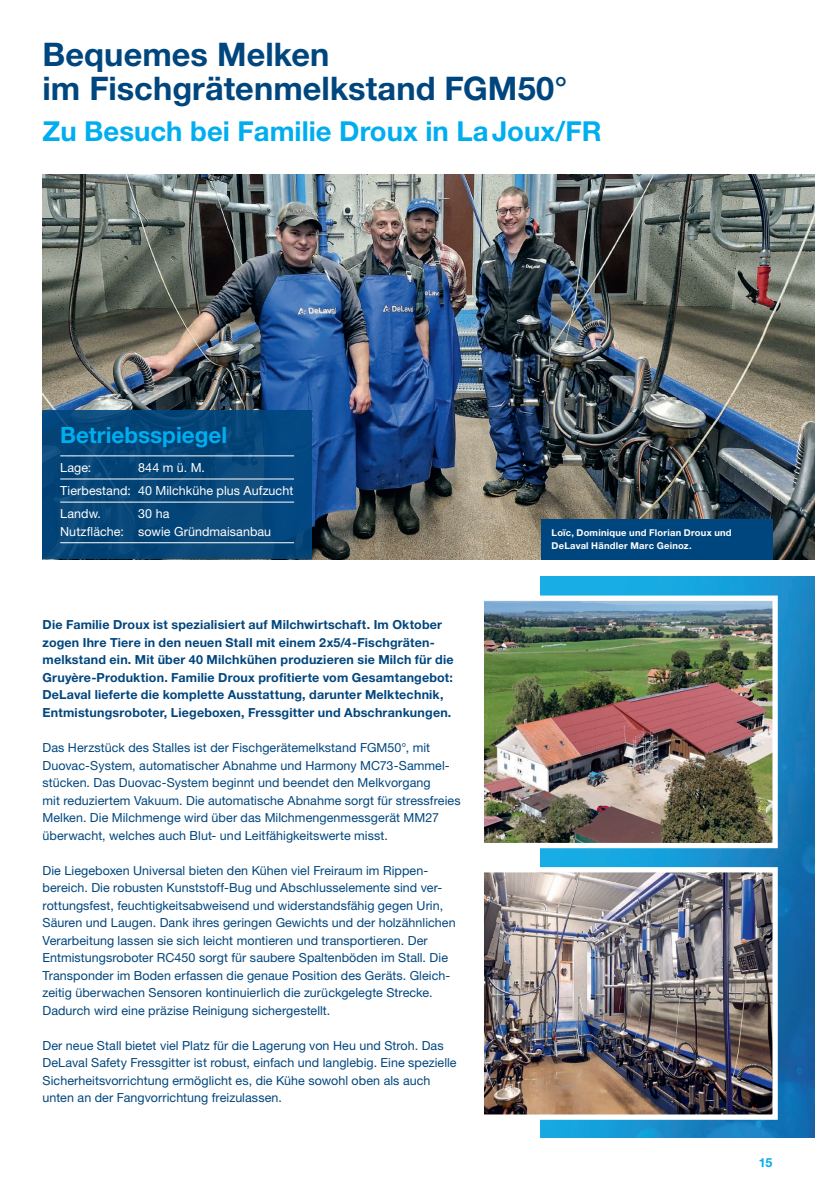
<style>
.page{position:relative;width:815px;height:1188px;background:#fff}
.page>*{position:absolute;margin:0;border:0;box-sizing:border-box;transform-origin:0 0}
.t1{font:700 32.5px/33.8px "Helvetica Neue LT Std";letter-spacing:.005em;color:#00467e}
.t2{font:700 27.5px "Helvetica Neue LT Std";color:#00aeef}
.t3{font:700 22.5px "Helvetica Neue LT Std";color:#00aeef}
.t4{font:12.5px/17.5px "Helvetica Neue LT Std";letter-spacing:.005em;color:#00467e}
.t5{font:700 12.5px/17.5px "Helvetica Neue LT Std";letter-spacing:.015em;color:#00467e}
.t6{font:12.5px/23.1px "Helvetica Neue LT Std";letter-spacing:.005em;color:#fff}
.t7{font:700 12.5px "Helvetica Neue LT Std";color:#00aeef}
.t8{font:700 9.38px/12.5px "Helvetica Neue LT Std";letter-spacing:.025em;color:#fff}
</style>
<div class="page">
<img style="left:541px;top:576px;width:274px;height:560px">
<img style="left:43px;top:174px;width:772px;height:385px">
<div style="left:541px;top:518px;width:231px;height:41px;background:#00467e"></div>
<img style="left:484px;top:592px;width:296px;height:258px">
<img style="left:484px;top:864px;width:296px;height:258px">
<div style="left:43px;top:410px;width:269px;height:149px;background:#00467e"></div>
<hr style="left:60px;top:455px;width:78px;height:1px;background:#fff">
<hr style="left:138px;top:455px;width:156px;height:1px;background:#fff">
<hr style="left:60px;top:478px;width:78px;height:1px;background:#fff">
<hr style="left:138px;top:478px;width:156px;height:1px;background:#fff">
<hr style="left:60px;top:501px;width:78px;height:1px;background:#fff">
<hr style="left:138px;top:501px;width:156px;height:1px;background:#fff">
<hr style="left:60px;top:542px;width:78px;height:1px;background:#fff">
<hr style="left:138px;top:542px;width:156px;height:1px;background:#fff">
<h1 class="t1" style="left:43px;top:37px;width:526px">Bequemes Melken<br>im Fischgrätenmelkstand FGM50°</h1>
<h2 class="t2" style="left:43px;top:114px;width:560px">Zu Besuch bei Familie Droux in LaJoux/FR</h2>
<h3 class="t3" style="left:60px;top:421px;width:168px">Betriebsspiegel</h3>
<p class="t6" style="left:60px;top:455px;width:33px">Lage:</p>
<p class="t6" style="left:60px;top:455px;width:235px;text-indent:78px">844 m ü. M.<br>Tierbestand: 40 Milchkühe plus Aufzucht<br>Landw.</p>
<p class="t6" style="left:60px;top:519px;width:65px">Nutzfläche:</p>
<p class="t6" style="left:138px;top:504px;width:135px;line-height:17.5px">30 ha<br>sowie Gründmaisanbau</p>
<p class="t5" style="left:43px;top:615px;width:413px">Die Familie Droux ist spezialisiert auf Milchwirtschaft. Im Oktober zogen Ihre Tiere in den neuen Stall mit einem 2x5/4-Fischgräten&shy;melkstand ein. Mit über 40 Milchkühen produzieren sie Milch für die Gruyère-Produktion. Familie Droux profitierte vom Gesamtangebot:<br>DeLaval lieferte die komplette Ausstattung, darunter Melktechnik, Entmistungsroboter, Liegeboxen, Fressgitter und Abschrankungen.</p>
<p class="t4" style="left:43px;top:738px;width:420px">Das Herzstück des Stalles ist der Fischgerätemelkstand FGM50°, mit Duovac-System, automatischer Abnahme und Harmony MC73-Sammel&shy;stücken. Das Duovac-System beginnt und beendet den Melkvorgang<br>mit reduziertem Vakuum. Die automatische Abnahme sorgt für stressfreies Melken. Die Milchmenge wird über das Milchmengenmessgerät MM27 überwacht, welches auch Blut- und Leitfähigkeitswerte misst.</p>
<p class="t4" style="left:43px;top:861px;width:415px">Die Liegeboxen Universal bieten den Kühen viel Freiraum im Rippen&shy;bereich. Die robusten Kunststoff-Bug und Abschlusselemente sind ver&shy;rottungsfest, feuchtigkeitsabweisend und widerstandsfähig gegen Urin, Säuren und Laugen. Dank ihres geringen Gewichts und der holzähnlichen Verarbeitung lassen sie sich leicht montieren und transportieren. Der Entmistungsroboter RC450 sorgt für saubere Spaltenböden im Stall. Die Transponder im Boden erfassen die genaue Position des Geräts. Gleich&shy;zeitig überwachen Sensoren kontinuierlich die zurückgelegte Strecke.<br>Dadurch wird eine präzise Reinigung sichergestellt.</p>
<p class="t4" style="left:43px;top:1036px;width:416px">Der neue Stall bietet viel Platz für die Lagerung von Heu und Stroh. Das DeLaval Safety Fressgitter ist robust, einfach und langlebig. Eine spezielle Sicherheitsvorrichtung ermöglicht es, die Kühe sowohl oben als auch unten an der Fangvorrichtung freizulassen.</p>
<p class="t8" style="left:552px;top:526px;width:182px">Loïc, Dominique und Florian Droux und<br>DeLaval Händler Marc Geinoz.</p>
<p class="t7" style="left:759px;top:1154px;width:15px">15</p>
</div>
